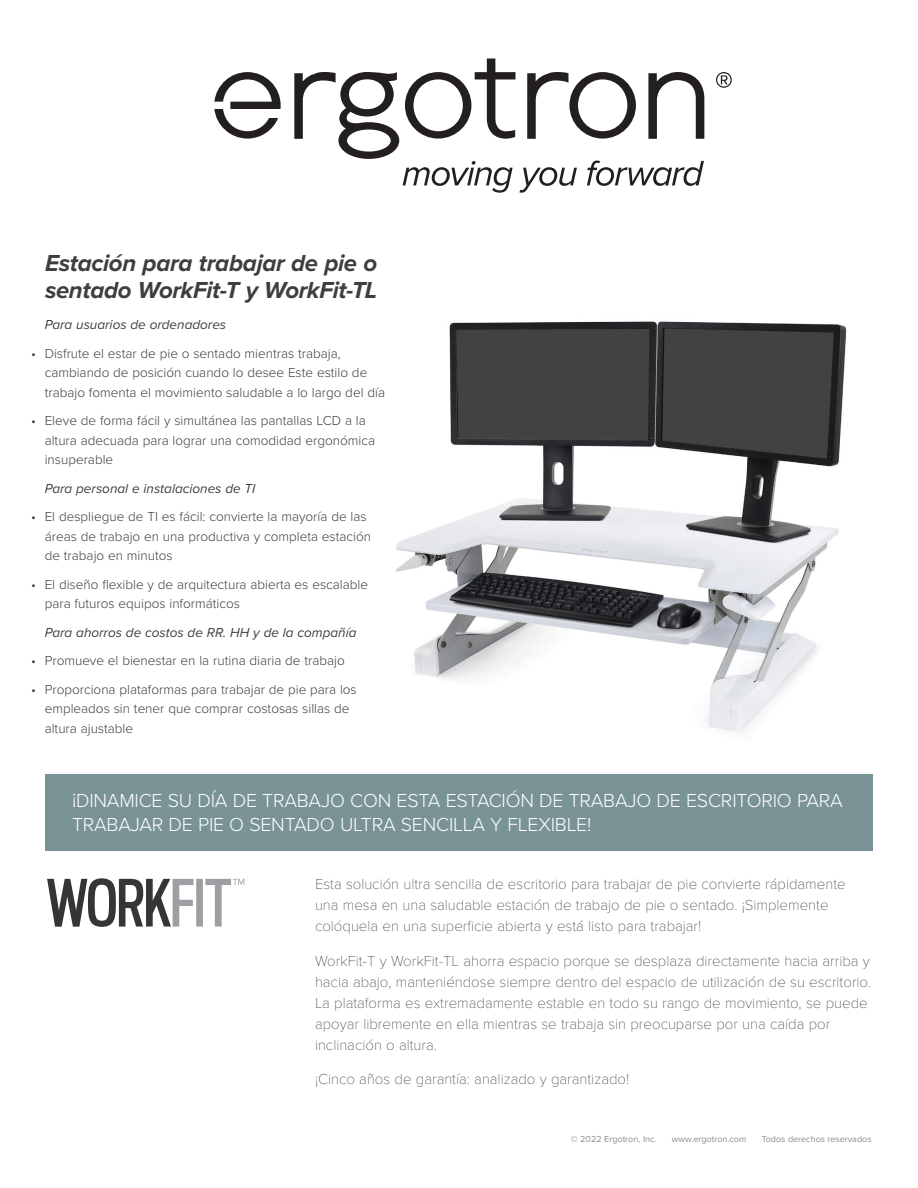
<style>
.page{position:relative;width:918px;height:1188px;background:#fff}
.page>*{position:absolute;margin:0;border:0;box-sizing:border-box;transform-origin:0 0}
.t1{font:italic 700 24px/27px "Proxima Nova";letter-spacing:-.015em;color:#3e3e3f}
.t2{font:300 19.5px/24px "Proxima Nova";letter-spacing:-.01em;color:#fff}
.t3{font:100 15px/21px "Proxima Nova T";color:#3e3e3f}
.t4{font:300 13.5px/19.5px "Proxima Nova";color:#3e3e3f}
.t5{font:italic 13.5px "Proxima Nova";color:#3e3e3f}
.t6{font:9px "Proxima Nova";color:#8a8c8f}
</style>
<div class="page">
<div style="left:45px;top:774px;width:828px;height:76px;background:#7a9397"></div>
<img style="left:396px;top:321px;width:451px;height:411px">
<svg style="left:716px;top:72px;width:16px;height:16px"></svg>
<svg style="left:214px;top:72px;width:67px;height:67px"></svg>
<svg style="left:294px;top:58px;width:410px;height:135px"></svg>
<svg style="left:47px;top:878px;width:197px;height:49px"></svg>
<h1 class="t1" style="left:45px;top:250px;width:334px">Estación para trabajar de pie o sentado WorkFit-T y WorkFit-TL</h1>
<p class="t5" style="left:45px;top:315px;width:183px">Para usuarios de ordenadores</p>
<p class="t4" style="left:45px;top:343px;width:342px;text-indent:-14px">• Disfrute el estar de pie o sentado mientras trabaja, cambiando de posición cuando lo desee Este estilo de trabajo fomenta el movimiento saludable a lo largo del día</p>
<p class="t4" style="left:45px;top:410px;width:332px;text-indent:-14px">• Eleve de forma fácil y simultánea las pantallas LCD a la altura adecuada para lograr una comodidad ergonómica insuperable</p>
<p class="t5" style="left:45px;top:478px;width:212px">Para personal e instalaciones de TI</p>
<p class="t4" style="left:45px;top:506px;width:328px;text-indent:-14px">• El despliegue de TI es fácil: convierte la mayoría de las áreas de trabajo en una productiva y completa estación de trabajo en minutos</p>
<p class="t4" style="left:45px;top:574px;width:325px;text-indent:-14px">• El diseño flexible y de arquitectura abierta es escalable para futuros equipos informáticos</p>
<p class="t5" style="left:45px;top:622px;width:313px">Para ahorros de costos de RR. HH y de la compañía</p>
<p class="t4" style="left:31px;top:650px;width:315px">• Promueve el bienestar en la rutina diaria de trabajo</p>
<p class="t4" style="left:45px;top:679px;width:314px;text-indent:-14px">• Proporciona plataformas para trabajar de pie para los empleados sin tener que comprar costosas sillas de altura ajustable</p>
<h2 class="t2" style="left:72px;top:788px;width:772px">¡DINAMICE SU DÍA DE TRABAJO CON ESTA ESTACIÓN DE TRABAJO DE ESCRITORIO PARA<br>TRABAJAR DE PIE O SENTADO ULTRA SENCILLA Y FLEXIBLE!</h2>
<p class="t3" style="left:315px;top:874px;width:532px">Esta solución ultra sencilla de escritorio para trabajar de pie convierte rápidamente una mesa en una saludable estación de trabajo de pie o sentado. ¡Simplemente colóquela en una superficie abierta y está listo para trabajar!</p>
<p class="t3" style="left:315px;top:951px;width:558px">WorkFit-T y WorkFit-TL ahorra espacio porque se desplaza directamente hacia arriba y hacia abajo, manteniéndose siempre dentro del espacio de utilización de su escritorio.<br>La plataforma es extremadamente estable en todo su rango de movimiento, se puede apoyar libremente en ella mientras se trabaja sin preocuparse por una caída por inclinación o altura.</p>
<p class="t3" style="left:315px;top:1069px;width:316px">¡Cinco años de garantía: analizado y garantizado!</p>
<p class="t6" style="left:571px;top:1134px;width:87px">© 2022 Ergotron, Inc.</p>
<p class="t6" style="left:672px;top:1134px;width:76px">www.ergotron.com</p>
<p class="t6" style="left:762px;top:1134px;width:111px">Todos derechos reservados</p>
</div>
